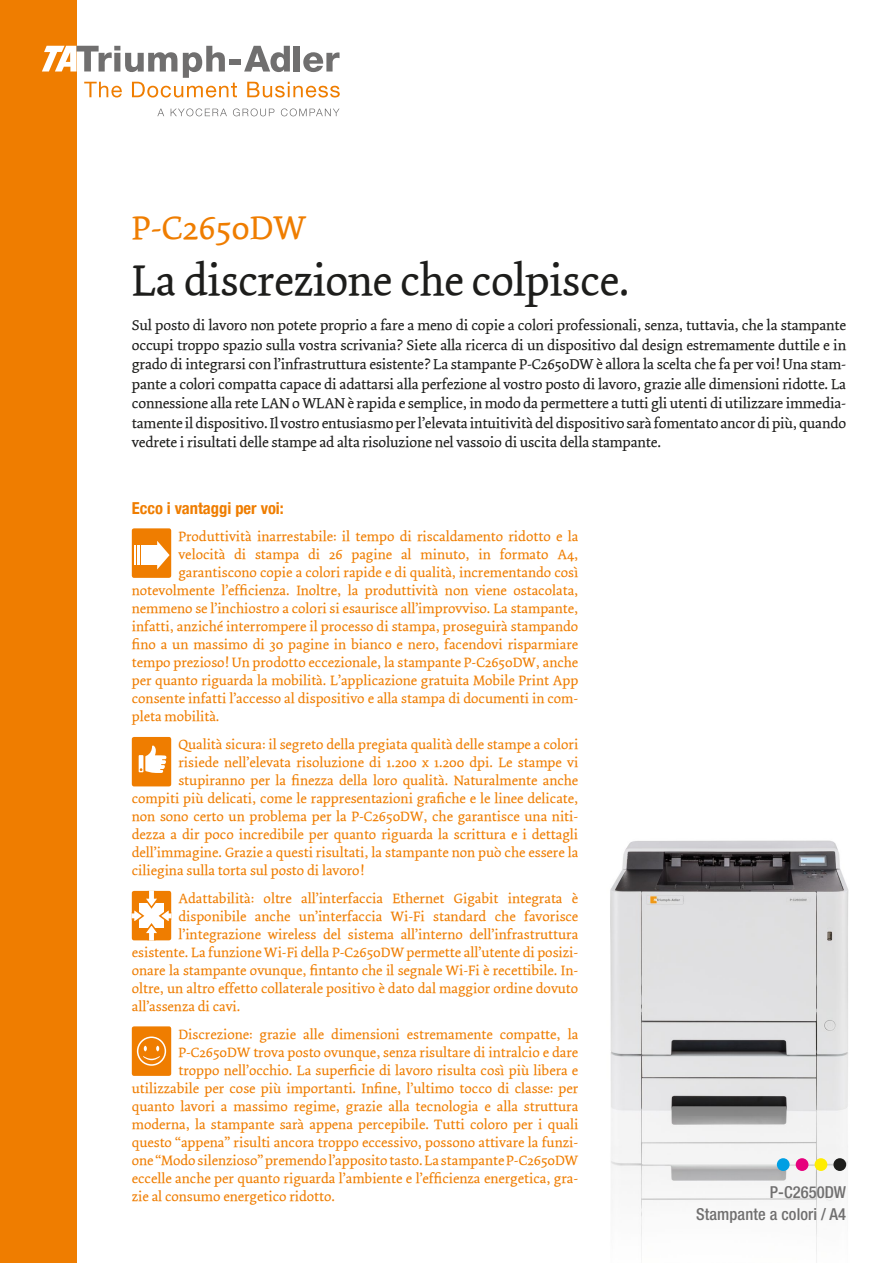
<style>
.page{position:relative;width:893px;height:1263px;background:#fff}
.page>*{position:absolute;margin:0;border:0;box-sizing:border-box;transform-origin:0 0}
.t1{font:45px "Dolly Roman";letter-spacing:-.01em;color:#1d1d1b}
.t2{font:34.5px "Dolly Roman";color:#ef7d00}
.t3{font:500 condensed 16.5px/22.5px "Helvetica Neue LT Com";letter-spacing:.005em;color:#706f6f;text-align:right}
.t4{font:700 condensed 16.5px "Helvetica Neue LT Com";color:#ef7d00}
.t5{font:15px/19.5px "Dolly Roman";letter-spacing:-.01em;color:#1d1d1b;text-align:justify}
.t6{font:14.25px "Dolly Roman";color:#ef7d00}
</style>
<div class="page">
<img style="left:610px;top:840px;width:239px;height:423px">
<div style="left:0;top:0;width:77px;height:1263px;background:#ef7d00"></div>
<div style="left:229px;top:59px;width:12px;height:5px;background:#706f6f"></div>
<svg style="left:244px;top:46px;width:46px;height:26px"></svg>
<div style="left:294px;top:46px;width:6px;height:26px;background:#706f6f"></div>
<svg style="left:303px;top:52px;width:37px;height:20px"></svg>
<svg style="left:42px;top:46px;width:195px;height:52px"></svg>
<svg style="left:247px;top:82px;width:93px;height:16px"></svg>
<svg style="left:157px;top:109px;width:7px;height:7px"></svg>
<svg style="left:171px;top:108px;width:56px;height:8px"></svg>
<svg style="left:233px;top:108px;width:41px;height:8px"></svg>
<svg style="left:281px;top:108px;width:58px;height:8px"></svg>
<svg style="left:132px;top:891px;width:39px;height:49px"></svg>
<div style="left:132px;top:528px;width:39px;height:50px;background:#ef7d00;border-radius:2px"></div>
<div style="left:148px;top:545px;width:11px;height:19px;background:#fff"></div>
<div style="left:141px;top:545px;width:5px;height:19px;background:#fff"></div>
<hr style="left:137px;top:545px;width:3px;height:19px;background:#fff">
<svg style="left:135px;top:545px;width:1px;height:19px"></svg>
<svg style="left:157px;top:541px;width:13px;height:28px"></svg>
<div style="left:132px;top:1026px;width:39px;height:50px;background:#ef7d00;border-radius:2px"></div>
<div style="left:137px;top:1036px;width:29px;height:30px;border:2px solid #fff;border-radius:50%"></div>
<svg style="left:143px;top:1046px;width:17px;height:14px"></svg>
<div style="left:132px;top:737px;width:39px;height:49px;background:#ef7d00;border-radius:2px"></div>
<svg style="left:139px;top:745px;width:27px;height:28px"></svg>
<div style="left:833px;top:1158px;width:13px;height:13px;background:#1d1d1b;border-radius:50%"></div>
<div style="left:815px;top:1158px;width:12px;height:13px;background:#ffed00;border-radius:50%"></div>
<div style="left:777px;top:1158px;width:13px;height:13px;background:#009fe3;border-radius:50%"></div>
<div style="left:796px;top:1158px;width:12px;height:13px;background:#e6007d;border-radius:50%"></div>
<h2 class="t2" style="left:132px;top:207px;width:176px">P-C2650DW</h2>
<h1 class="t1" style="left:132px;top:254px;width:500px">La discrezione che colpisce.</h1>
<p class="t5" style="left:132px;top:316px;width:716px">Sul posto di lavoro non potete proprio a fare a meno di copie a colori professionali, senza, tuttavia, che la stampante occupi troppo spazio sulla vostra scrivania? Siete alla ricerca di un dispositivo dal design estremamente duttile e in grado di integrarsi con l’infrastruttura esistente? La stampante P-C2650DW è allora la scelta che fa per voi! Una stam&shy;pante a colori compatta capace di adattarsi alla perfezione al vostro posto di lavoro, grazie alle dimensioni ridotte. La connessione alla rete LAN o WLAN è rapida e semplice, in modo da permettere a tutti gli utenti di utilizzare immedia&shy;tamente il dispositivo. Il vostro entusiasmo per l’elevata intuitività del dispositivo sarà fomentato ancor di più, quando vedrete i risultati delle stampe ad alta risoluzione nel vassoio di uscita della stampante.</p>
<p class="t4" style="left:132px;top:498px;width:154px">Ecco i vantaggi per voi:</p>
<p class="t6" style="left:178px;top:528px;width:401px">Produttività inarrestabile: il tempo di riscaldamento ridotto e la</p>
<p class="t6" style="left:178px;top:546px;width:401px">velocità di stampa di 26 pagine al minuto, in formato A4,</p>
<p class="t6" style="left:178px;top:564px;width:401px">garantiscono copie a colori rapide e di qualità, incrementando così</p>
<p class="t6" style="left:132px;top:582px;width:448px">notevolmente l’efficienza. Inoltre, la produttività non viene ostacolata,</p>
<p class="t6" style="left:132px;top:600px;width:448px">nemmeno se l’inchiostro a colori si esaurisce all’improvviso. La stampante,</p>
<p class="t6" style="left:132px;top:618px;width:448px">infatti, anziché interrompere il processo di stampa, proseguirà stampando</p>
<p class="t6" style="left:132px;top:636px;width:448px">fino a un massimo di 30 pagine in bianco e nero, facendovi risparmiare</p>
<p class="t6" style="left:132px;top:654px;width:448px">tempo prezioso! Un prodotto eccezionale, la stampante P-C2650DW, anche</p>
<p class="t6" style="left:132px;top:672px;width:448px">per quanto riguarda la mobilità. L’applicazione gratuita Mobile Print App</p>
<p class="t6" style="left:132px;top:690px;width:448px">consente infatti l’accesso al dispositivo e alla stampa di documenti in com-</p>
<p class="t6" style="left:132px;top:708px;width:89px">pleta mobilità.</p>
<p class="t6" style="left:178px;top:736px;width:401px">Qualità sicura: il segreto della pregiata qualità delle stampe a colori</p>
<p class="t6" style="left:178px;top:754px;width:401px">risiede nell’elevata risoluzione di 1.200 x 1.200 dpi. Le stampe vi</p>
<p class="t6" style="left:178px;top:772px;width:401px">stupiranno per la finezza della loro qualità. Naturalmente anche</p>
<p class="t6" style="left:132px;top:790px;width:448px">compiti più delicati, come le rappresentazioni grafiche e le linee delicate,</p>
<p class="t6" style="left:132px;top:808px;width:448px">non sono certo un problema per la P-C2650DW, che garantisce una niti-</p>
<p class="t6" style="left:132px;top:826px;width:448px">dezza a dir poco incredibile per quanto riguarda la scrittura e i dettagli</p>
<p class="t6" style="left:132px;top:844px;width:448px">dell’immagine. Grazie a questi risultati, la stampante non può che essere la</p>
<p class="t6" style="left:132px;top:862px;width:234px">ciliegina sulla torta sul posto di lavoro!</p>
<p class="t6" style="left:178px;top:890px;width:401px">Adattabilità: oltre all’interfaccia Ethernet Gigabit integrata è</p>
<p class="t6" style="left:178px;top:908px;width:401px">disponibile anche un’interfaccia Wi-Fi standard che favorisce</p>
<p class="t6" style="left:178px;top:926px;width:401px">l’integrazione wireless del sistema all’interno dell’infrastruttura</p>
<p class="t6" style="left:132px;top:944px;width:448px">esistente. La funzione Wi-Fi della P-C2650DW permette all’utente di posizi-</p>
<p class="t6" style="left:132px;top:962px;width:448px">onare la stampante ovunque, fintanto che il segnale Wi-Fi è recettibile. In-</p>
<p class="t6" style="left:132px;top:980px;width:448px">oltre, un altro effetto collaterale positivo è dato dal maggior ordine dovuto</p>
<p class="t6" style="left:132px;top:998px;width:110px">all’assenza di cavi.</p>
<p class="t6" style="left:178px;top:1025px;width:401px">Discrezione: grazie alle dimensioni estremamente compatte, la</p>
<p class="t6" style="left:178px;top:1043px;width:401px">P-C2650DW trova posto ovunque, senza risultare di intralcio e dare</p>
<p class="t6" style="left:178px;top:1061px;width:401px">troppo nell’occhio. La superficie di lavoro risulta così più libera e</p>
<p class="t6" style="left:132px;top:1079px;width:448px">utilizzabile per cose più importanti. Infine, l’ultimo tocco di classe: per</p>
<p class="t6" style="left:132px;top:1097px;width:448px">quanto lavori a massimo regime, grazie alla tecnologia e alla struttura</p>
<p class="t6" style="left:132px;top:1115px;width:448px">moderna, la stampante sarà appena percepibile. Tutti coloro per i quali</p>
<p class="t6" style="left:132px;top:1133px;width:448px">questo “appena” risulti ancora troppo eccessivo, possono attivare la funzi-</p>
<p class="t6" style="left:132px;top:1151px;width:448px">one “Modo silenzioso” premendo l’apposito tasto. La stampante P-C2650DW</p>
<p class="t6" style="left:132px;top:1169px;width:448px">eccelle anche per quanto riguarda l’ambiente e l’efficienza energetica, gra-</p>
<p class="t6" style="left:132px;top:1187px;width:205px">zie al consumo energetico ridotto.</p>
<p class="t3" style="left:696px;top:1181px;width:151px">P-C2650DW<br>Stampante a colori / A4</p>
</div>
